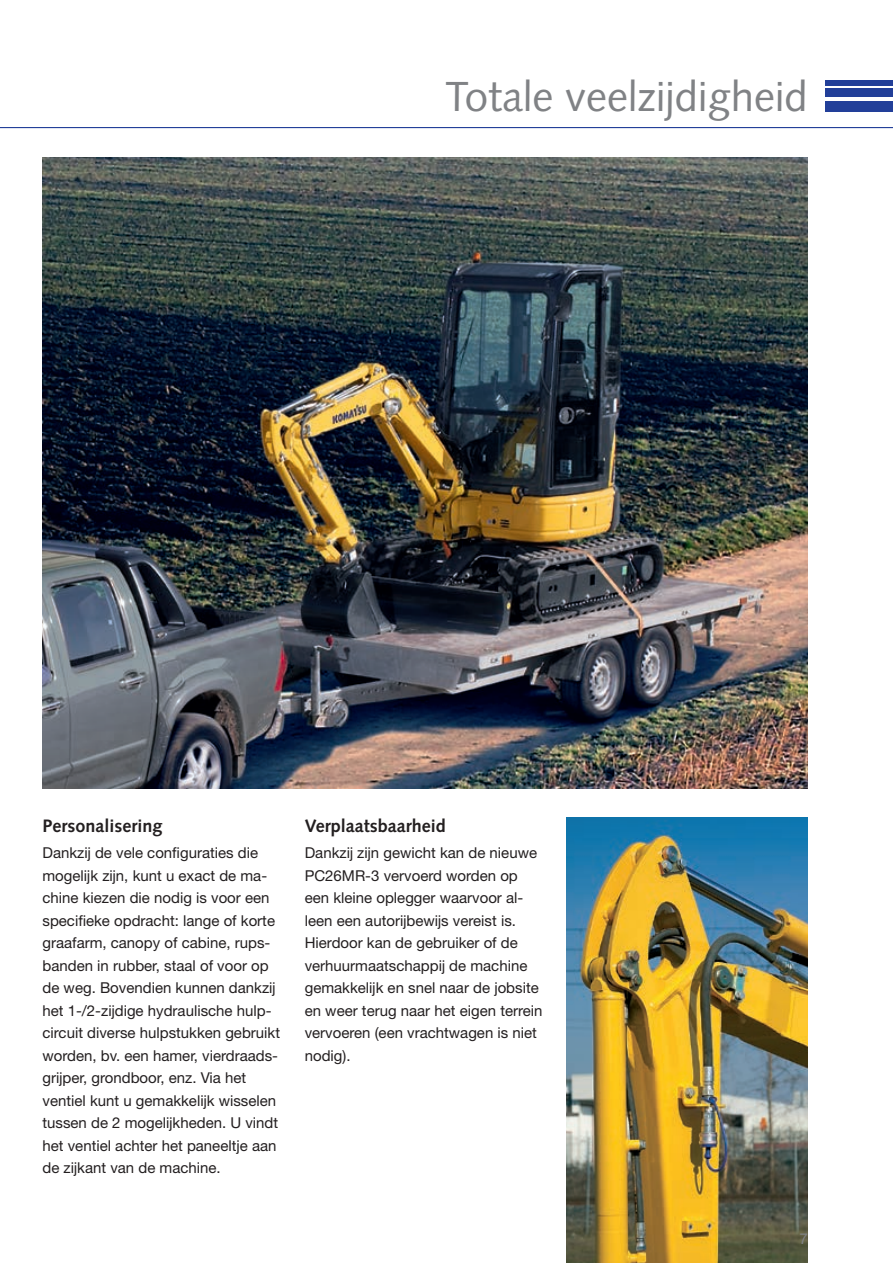
<style>
.page{position:relative;width:893px;height:1263px;background:#fff}
.page>*{position:absolute;margin:0;border:0;box-sizing:border-box;transform-origin:0 0}
.t1{font:42px "Syntax LTCE";color:#808285}
.t2{font:700 18px "Syntax LTCE";color:#231f20}
.t3{font:15px/22.5px "Helvetica Neue LT Pro";color:#231f20}
.t4{font:15px "Helvetica Neue LT Pro";color:#808285}
</style>
<div class="page">
<img style="left:567px;top:818px;width:241px;height:445px">
<hr style="left:0;top:127px;width:893px;height:1px;background:#223f99">
<div style="left:825px;top:101px;width:68px;height:10px;background:#223f99"></div>
<div style="left:825px;top:89px;width:68px;height:8px;background:#223f99"></div>
<div style="left:825px;top:80px;width:68px;height:5px;background:#223f99"></div>
<img style="left:43px;top:157px;width:765px;height:631px">
<h1 class="t1" style="left:445px;top:72px;width:364px">Totale veelzijdigheid</h1>
<p class="t2" style="left:43px;top:815px;width:121px">Personalisering</p>
<p class="t3" style="left:43px;top:841px;width:239px">Dankzij de vele configuraties die mogelijk zijn, kunt u exact de ma&shy;chine kiezen die nodig is voor een specifieke opdracht: lange of korte graafarm, canopy of cabine, rups&shy;banden in rubber, staal of voor op de weg. Bovendien kunnen dankzij het 1-/2-zijdige hydraulische hulp&shy;circuit diverse hulpstukken gebruikt worden, bv. een hamer, vierdraads&shy;grijper, grondboor, enz. Via het ventiel kunt u gemakkelijk wisselen tussen de 2 mogelijkheden. U vindt het ventiel achter het paneeltje aan de zijkant van de machine.</p>
<p class="t2" style="left:305px;top:815px;width:143px">Verplaatsbaarheid</p>
<p class="t3" style="left:305px;top:841px;width:239px">Dankzij zijn gewicht kan de nieuwe<br>PC26MR-3 vervoerd worden op een kleine oplegger waarvoor al&shy;leen een autorijbewijs vereist is.<br>Hierdoor kan de gebruiker of de verhuurmaatschappij de machine gemakkelijk en snel naar de jobsite en weer terug naar het eigen terrein vervoeren (een vrachtwagen is niet nodig).</p>
<p class="t4" style="left:800px;top:1229px;width:10px">7</p>
</div>
